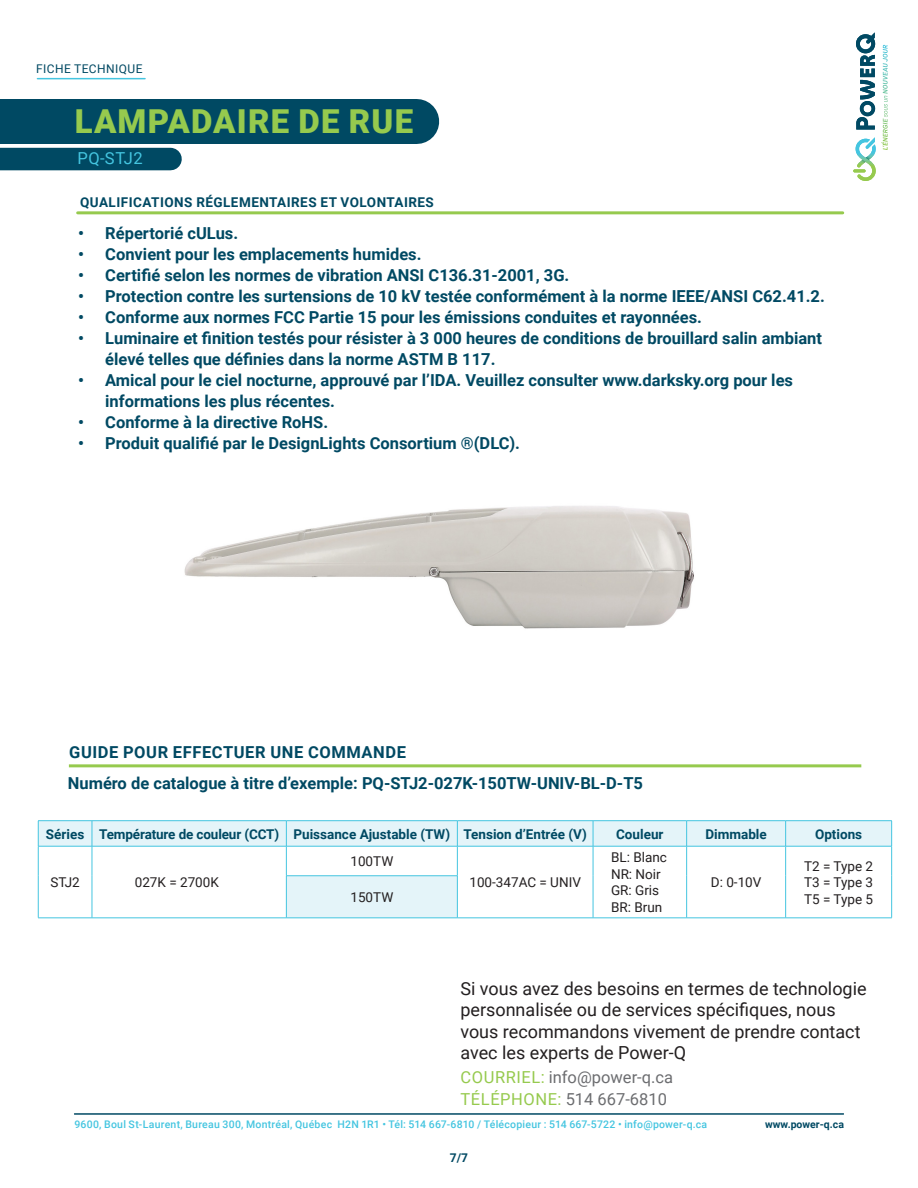
<style>
.page{position:relative;width:918px;height:1188px;background:#fff}
.page>*{position:absolute;margin:0;border:0;box-sizing:border-box;transform-origin:0 0}
.t1{font:900 33px "Roboto";letter-spacing:.035em;color:#96ca4e}
.t2{font:18px/21.6px "Roboto";color:#231f20}
.t3{font:700 16.5px/21px "Roboto";color:#004963}
.t4{font:16.5px "Roboto";letter-spacing:.015em;color:#6c6d70}
.t5{font:16.5px "Roboto";letter-spacing:.035em;color:#6c6d70}
.t6{font:16.5px "Roboto";letter-spacing:.035em;color:#44c5e0}
.t7{font:13.5px/16.5px "Roboto";color:#231f20}
.t8{font:700 13.5px "Roboto";color:#004963}
.t9{font:700 13.5px "Roboto";letter-spacing:.035em;color:#004963}
.t10{font:12px "Roboto";letter-spacing:.035em;color:#004963}
.t11{font:700 12px "Roboto";color:#004963}
.t12{font:500 10.5px "Roboto";letter-spacing:.02em;color:#44c5e0}
.t13{font:700 10.5px "Roboto";color:#004963}
.s1{color:#96ca4e}
</style>
<div class="page">
<hr style="left:37px;top:78px;width:108px;height:1px;background:#44c5e0">
<div style="left:0;top:99px;width:417px;height:45px;background:#004963"></div>
<div style="left:0;top:148px;width:171px;height:22px;background:#004963"></div>
<hr style="left:74px;top:1114px;width:770px;height:1px;background:#004963">
<svg style="left:856px;top:32px;width:19px;height:98px"></svg>
<svg style="left:853px;top:137px;width:23px;height:44px"></svg>
<svg style="left:883px;top:45px;width:5px;height:44px"></svg>
<hr style="left:69px;top:764px;width:792px;height:3px;background:#96ca4e">
<svg style="left:39px;top:821px;width:852px;height:97px"></svg>
<hr style="left:38px;top:820px;width:54px;height:1px;background:#44c5e0">
<svg style="left:38px;top:821px;width:1px;height:25px"></svg>
<hr style="left:92px;top:820px;width:194px;height:1px;background:#44c5e0">
<svg style="left:92px;top:821px;width:1px;height:25px"></svg>
<hr style="left:286px;top:820px;width:171px;height:1px;background:#44c5e0">
<svg style="left:286px;top:821px;width:1px;height:25px"></svg>
<hr style="left:457px;top:820px;width:136px;height:1px;background:#44c5e0">
<svg style="left:457px;top:821px;width:1px;height:25px"></svg>
<hr style="left:593px;top:820px;width:94px;height:1px;background:#44c5e0">
<svg style="left:593px;top:821px;width:1px;height:25px"></svg>
<hr style="left:687px;top:820px;width:99px;height:1px;background:#44c5e0">
<svg style="left:686px;top:821px;width:1px;height:25px"></svg>
<hr style="left:786px;top:820px;width:106px;height:1px;background:#44c5e0">
<svg style="left:785px;top:821px;width:1px;height:25px"></svg>
<svg style="left:891px;top:821px;width:1px;height:25px"></svg>
<hr style="left:38px;top:846px;width:54px;height:1px;background:#44c5e0">
<hr style="left:38px;top:846px;width:1px;height:30px;background:#44c5e0">
<hr style="left:92px;top:846px;width:194px;height:1px;background:#44c5e0">
<hr style="left:92px;top:846px;width:1px;height:30px;background:#44c5e0">
<hr style="left:286px;top:846px;width:171px;height:1px;background:#44c5e0">
<hr style="left:286px;top:846px;width:1px;height:30px;background:#44c5e0">
<hr style="left:457px;top:846px;width:136px;height:1px;background:#44c5e0">
<hr style="left:457px;top:846px;width:1px;height:30px;background:#44c5e0">
<hr style="left:593px;top:846px;width:94px;height:1px;background:#44c5e0">
<hr style="left:593px;top:846px;width:1px;height:30px;background:#44c5e0">
<hr style="left:687px;top:846px;width:99px;height:1px;background:#44c5e0">
<hr style="left:686px;top:846px;width:1px;height:30px;background:#44c5e0">
<hr style="left:786px;top:846px;width:106px;height:1px;background:#44c5e0">
<hr style="left:785px;top:846px;width:1px;height:30px;background:#44c5e0">
<hr style="left:891px;top:846px;width:1px;height:30px;background:#44c5e0">
<hr style="left:38px;top:876px;width:1px;height:42px;background:#44c5e0">
<hr style="left:92px;top:876px;width:1px;height:42px;background:#44c5e0">
<hr style="left:286px;top:876px;width:172px;height:1px;background:#44c5e0">
<hr style="left:286px;top:876px;width:1px;height:42px;background:#44c5e0">
<hr style="left:457px;top:876px;width:1px;height:42px;background:#44c5e0">
<hr style="left:593px;top:876px;width:1px;height:42px;background:#44c5e0">
<hr style="left:686px;top:876px;width:1px;height:42px;background:#44c5e0">
<hr style="left:785px;top:876px;width:1px;height:42px;background:#44c5e0">
<hr style="left:891px;top:876px;width:1px;height:42px;background:#44c5e0">
<hr style="left:38px;top:918px;width:54px;height:1px;background:#44c5e0">
<hr style="left:92px;top:918px;width:194px;height:1px;background:#44c5e0">
<hr style="left:286px;top:918px;width:171px;height:1px;background:#44c5e0">
<hr style="left:457px;top:918px;width:136px;height:1px;background:#44c5e0">
<hr style="left:593px;top:918px;width:94px;height:1px;background:#44c5e0">
<hr style="left:687px;top:918px;width:99px;height:1px;background:#44c5e0">
<hr style="left:786px;top:918px;width:106px;height:1px;background:#44c5e0">
<hr style="left:78px;top:211px;width:765px;height:3px;background:#96ca4e">
<img style="left:184px;top:506px;width:510px;height:123px">
<p class="t10" style="left:36px;top:60px;width:108px">FICHE TECHNIQUE</p>
<h1 class="t1" style="left:75px;top:98px;width:340px">LAMPADAIRE DE RUE</h1>
<p class="t6" style="left:78px;top:147px;width:67px">PQ-STJ2</p>
<p class="t9" style="left:80px;top:193px;width:355px">QUALIFICATIONS RÉGLEMENTAIRES ET VOLONTAIRES</p>
<p class="t3" style="left:78px;top:222px;width:161px">• Répertorié cULus.</p>
<p class="t3" style="left:78px;top:243px;width:345px">• Convient pour les emplacements humides.</p>
<p class="t3" style="left:78px;top:264px;width:493px">• Certifié selon les normes de vibration ANSI C136.31-2001, 3G.</p>
<p class="t3" style="left:78px;top:285px;width:748px">• Protection contre les surtensions de 10 kV testée conformément à la norme IEEE/ANSI C62.41.2.</p>
<p class="t3" style="left:78px;top:306px;width:625px">• Conforme aux normes FCC Partie 15 pour les émissions conduites et rayonnées.</p>
<p class="t3" style="left:105px;top:327px;width:718px;text-indent:-27px">• Luminaire et finition testés pour résister à 3 000 heures de conditions de brouillard salin ambiant élevé telles que définies dans la norme ASTM B 117.</p>
<p class="t3" style="left:105px;top:369px;width:689px;text-indent:-27px">• Amical pour le ciel nocturne, approuvé par l’IDA. Veuillez consulter www.darksky.org pour les informations les plus récentes.</p>
<p class="t3" style="left:78px;top:411px;width:251px">• Conforme à la directive RoHS.</p>
<p class="t3" style="left:78px;top:432px;width:443px">• Produit qualifié par le DesignLights Consortium ®(DLC).</p>
<p class="t3" style="left:68px;top:736px;width:577px;line-height:31.2px">GUIDE POUR EFFECTUER UNE COMMANDE<br>Numéro de catalogue à titre d’exemple: PQ-STJ2-027K-150TW-UNIV-BL-D-T5</p>
<p class="t8" style="left:46px;top:824px;width:542px">Séries Température de couleur (CCT) Puissance Ajustable (TW) Tension d’Entrée (V)</p>
<p class="t8" style="left:616px;top:824px;width:49px">Couleur</p>
<p class="t8" style="left:705px;top:824px;width:63px">Dimmable</p>
<p class="t8" style="left:815px;top:824px;width:49px">Options</p>
<p class="t7" style="left:50px;top:874px;width:31px">STJ2</p>
<p class="t7" style="left:135px;top:874px;width:86px">027K = 2700K</p>
<p class="t7" style="left:611px;top:849px;width:57px">BL: Blanc<br>NR: Noir<br>GR: Gris<br>BR: Brun</p>
<p class="t7" style="left:350px;top:852px;width:44px">100TW</p>
<p class="t7" style="left:804px;top:857px;width:71px">T2 = Type 2<br>T3 = Type 3</p>
<p class="t7" style="left:469px;top:874px;width:113px">100-347AC = UNIV</p>
<p class="t7" style="left:711px;top:874px;width:52px">D: 0-10V</p>
<p class="t7" style="left:350px;top:888px;width:44px">150TW</p>
<p class="t7" style="left:804px;top:890px;width:71px">T5 = Type 5</p>
<p class="t2" style="left:460px;top:977px;width:408px">Si vous avez des besoins en termes de technologie personnalisée ou de services spécifiques, nous vous recommandons vivement de prendre contact avec les experts de Power-Q</p>
<p class="t5" style="left:461px;top:1088px;width:208px"><span class="s1">TÉLÉPHONE:</span> 514 667-6810</p>
<p class="t4" style="left:461px;top:1065px;width:214px"><span class="s1">COURRIEL:</span> info@power-q.ca</p>
<p class="t12" style="left:74px;top:1117px;width:634px">9600, Boul St-Laurent, Bureau 300, Montréal, Québec H2N 1R1 • Tél: 514 667-6810 / Télécopieur : 514 667-5722 • info@power-q.ca</p>
<p class="t13" style="left:765px;top:1117px;width:80px">www.power-q.ca</p>
<p class="t11" style="left:450px;top:1149px;width:20px">7/7</p>
</div>
